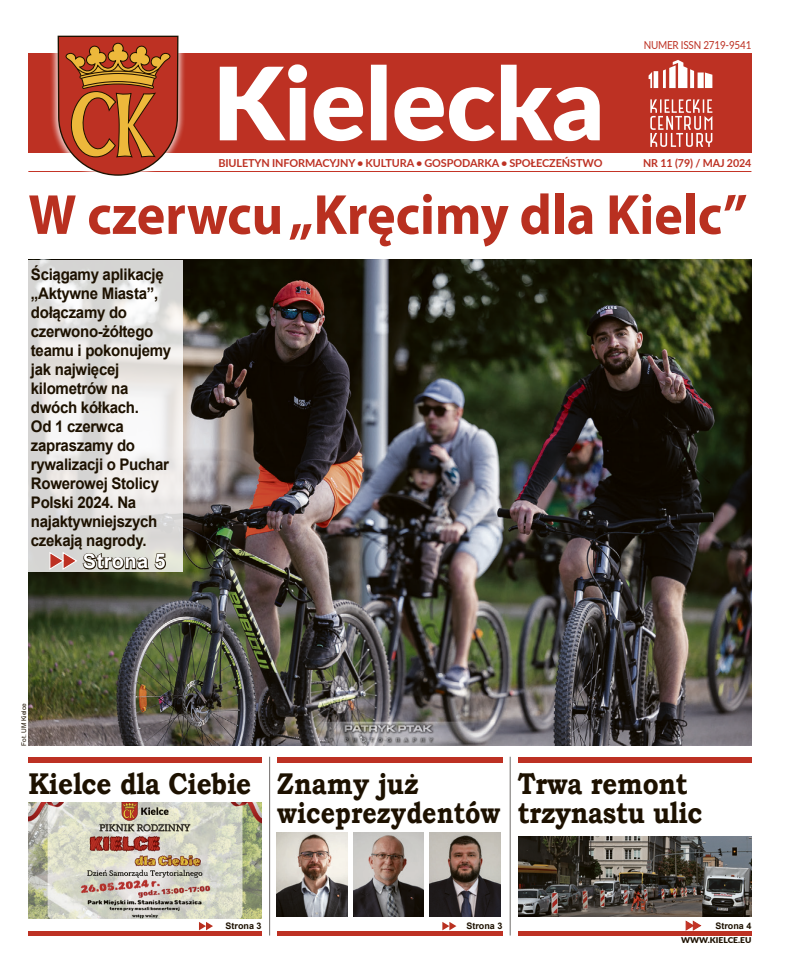
<style>
.page{position:relative;width:794px;height:978px;background:#fff}
.page>*{position:absolute;margin:0;border:0;box-sizing:border-box;transform-origin:0 0}
.Tytuł_str1_glowny{font:700 57px "Myriad Pro";color:#b93020;scale:.95 1}
.Tytul_str_1_zapowied{font:700 30px/29px "Bookman Old Style";letter-spacing:-.01em;color:#1d1100;scale:.87 1}
.Tytul_str_1_zapowied-2{font:700 30px/29px "Bookman Old Style";letter-spacing:-.01em;color:#1d1100;scale:.86 1}
.Czynaj_na_stronie{font:700 20px "Arial";letter-spacing:.02em;color:#fff}
.Tekst_podstawowy{font:700 16px/19px "Arial";letter-spacing:-.02em;color:#1d1100;scale:.94 1}
.Tekst_podstawowy-2{font:700 11px "Lato";letter-spacing:-.01em;color:#bd3123}
.Tekst_podstawowy-3{font:11px "Lato";letter-spacing:-.02em;color:#bd3123;scale:.9 1}
.Tytul_str_1_zapowied-3{font:700 9px "Arial";color:#1d1100}
.Tekst_podstawowy-4{font:900 8px "Lato";color:#1d1100;scale:1.06 1}
.t1{font:6.5px "Arial";color:#1d1100}
</style>
<div class="page">
<img style="left:28px;top:260px;width:723px;height:486px">
<hr style="left:28px;top:171px;width:723px;height:1px;background:#c43426">
<div style="left:28px;top:54px;width:723px;height:99px;background:#bd3123"></div>
<div style="left:50px;top:28px;width:136px;height:156px;background:#fff;opacity:.75"></div>
<svg style="left:57px;top:35px;width:122px;height:141px"></svg>
<svg style="left:220px;top:64px;width:380px;height:77px"></svg>
<svg style="left:650px;top:99px;width:62px;height:48px"></svg>
<svg style="left:648px;top:60px;width:64px;height:28px"></svg>
<div style="left:28px;top:757px;width:234px;height:5px;background:#bd3123"></div>
<div style="left:518px;top:757px;width:233px;height:5px;background:#bd3123"></div>
<div style="left:28px;top:931px;width:234px;height:5px;background:#bd3123"></div>
<div style="left:277px;top:757px;width:225px;height:5px;background:#bd3123"></div>
<div style="left:277px;top:931px;width:225px;height:5px;background:#bd3123"></div>
<div style="left:518px;top:931px;width:233px;height:5px;background:#bd3123"></div>
<hr style="left:510px;top:757px;width:1px;height:179px;background:#6f6c69">
<svg style="left:685px;top:920px;width:17px;height:11px"></svg>
<img style="left:28px;top:803px;width:234px;height:116px">
<svg style="left:442px;top:922px;width:14px;height:8px"></svg>
<svg style="left:28px;top:260px;width:155px;height:312px"></svg>
<svg style="left:49px;top:551px;width:118px;height:20px;background:#a4978e"></svg>
<img style="left:518px;top:836px;width:233px;height:81px">
<hr style="left:269px;top:757px;width:1px;height:179px;background:#6f6c69">
<svg style="left:199px;top:922px;width:14px;height:8px"></svg>
<img style="left:277px;top:832px;width:70px;height:85px">
<img style="left:353px;top:832px;width:71px;height:85px">
<img style="left:430px;top:832px;width:70px;height:85px">
<p class="Tekst_podstawowy-3" style="left:643px;top:37px;width:121px">NUMER ISSN 2719-9541</p>
<p class="Tekst_podstawowy-2" style="left:218px;top:155px;width:385px">BIULETYN INFORMACYJNY • KULTURA • GOSPODARKA • SPOŁECZEŃSTWO</p>
<p class="Tekst_podstawowy-2" style="left:643px;top:155px;width:110px">NR 11 (79) / MAJ 2024</p>
<h1 class="Tytuł_str1_glowny" style="left:28px;top:178px;width:758px">W czerwcu „Kręcimy dla Kielc”</h1>
<p class="Tekst_podstawowy" style="left:31px;top:265px;width:151px">Ściągamy aplikację „Aktywne Miasta”, dołączamy do czerwono-żółtego teamu i pokonujemy jak najwięcej kilometrów na dwóch kółkach.<br>Od 1 czerwca zapraszamy do rywalizacji o Puchar<br>Rowerowej Stolicy<br>Polski 2024. Na najaktywniejszych czekają nagrody.</p>
<h3 class="Czynaj_na_stronie" style="left:83px;top:547px;width:84px">Strona 5</h3>
<p class="t1" style="left:19px;top:746px;width:44px;rotate:-90deg">Fot. UM Kielce</p>
<h1 class="Tytul_str_1_zapowied" style="left:28px;top:769px;width:258px">Kielce dla Ciebie</h1>
<h1 class="Tytul_str_1_zapowied" style="left:277px;top:769px;width:258px">Znamy już wiceprezydentów</h1>
<h1 class="Tytul_str_1_zapowied-2" style="left:518px;top:769px;width:216px">Trwa remont trzynastu ulic</h1>
<h1 class="Tytul_str_1_zapowied-3" style="left:225px;top:919px;width:38px">Strona 3</h1>
<h1 class="Tytul_str_1_zapowied-3" style="left:466px;top:919px;width:38px">Strona 3</h1>
<h1 class="Tytul_str_1_zapowied-3" style="left:715px;top:920px;width:38px">Strona 4</h1>
<p class="Tekst_podstawowy-4" style="left:681px;top:934px;width:68px">WWW.KIELCE.EU</p>
</div>
